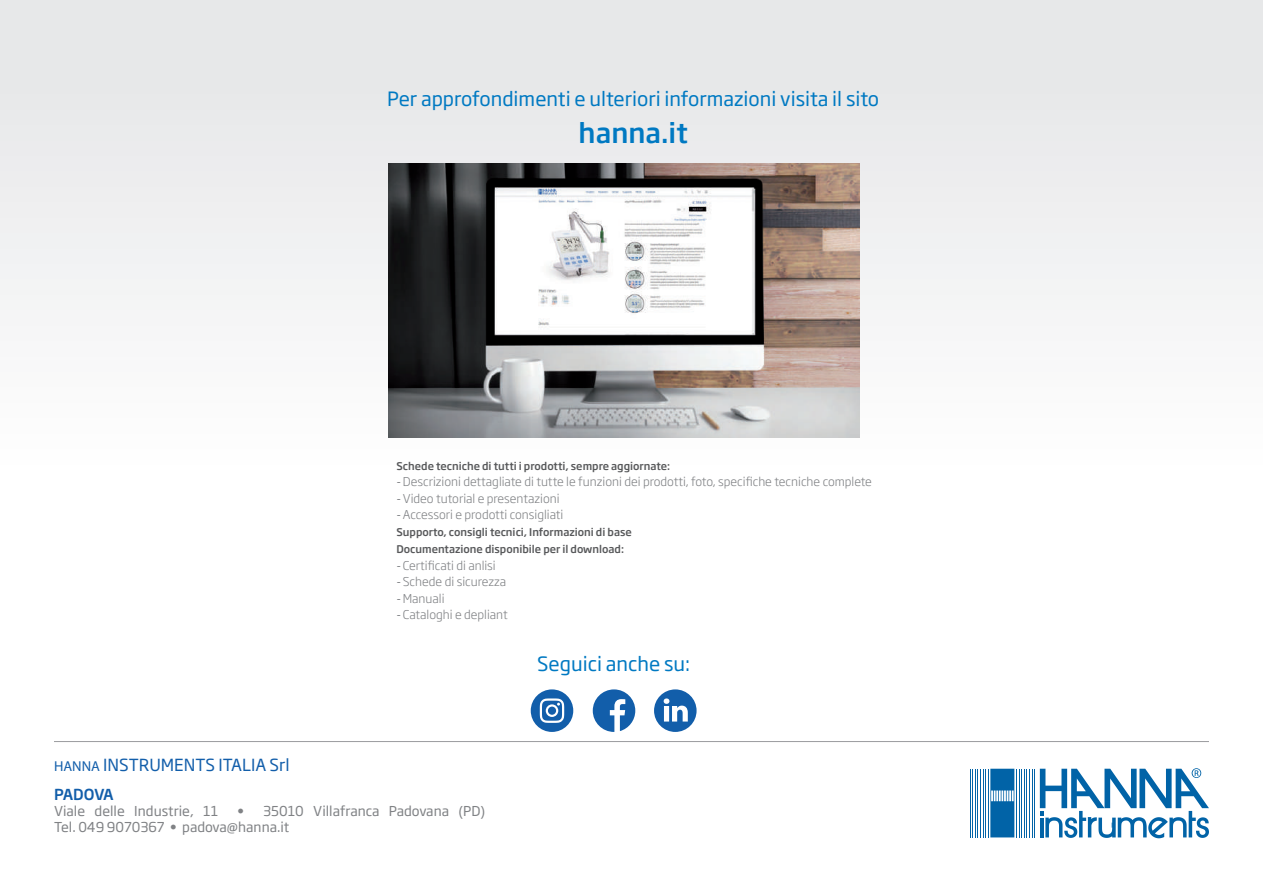
<style>
.page{position:relative;width:1263px;height:893px;background:#fff}
.page>*{position:absolute;margin:0;border:0;box-sizing:border-box;transform-origin:0 0}
.t1{font:500 27px "Soho Gothic Pro";color:#0079c2}
.t2{font:19.5px "Soho Gothic Pro";color:#0079c2}
.t3{font:16.5px "Soho Gothic Pro";color:#125eaa}
.t4{font:500 15px "Soho Gothic Pro";letter-spacing:-.04em;color:#125eaa}
.t5{font:13.5px/16.2px "Soho Gothic Pro";color:#808285}
.t6{font:300 12px/16.5px "Soho Gothic Pro";color:#808285}
.t7{font:500 10.5px/16.8px "Soho Gothic Pro";color:#57585a}
.s1{font-weight:400}
.s2{font-family:"Myriad Pro";font-size:14.4px}
</style>
<div class="page">
<div style="left:0;top:0;width:1263px;height:893px;background:linear-gradient(to bottom,#e9eaeb,#fff)"></div>
<img style="left:389px;top:163px;width:471px;height:274px">
<hr style="left:1034px;top:769px;width:1px;height:68px;background:#0163a7">
<hr style="left:1032px;top:769px;width:1px;height:68px;background:#0163a7">
<hr style="left:1029px;top:769px;width:1px;height:68px;background:#0163a7">
<hr style="left:1026px;top:769px;width:1px;height:68px;background:#0163a7">
<hr style="left:1024px;top:769px;width:1px;height:68px;background:#0163a7">
<hr style="left:1021px;top:769px;width:1px;height:68px;background:#0163a7">
<hr style="left:1019px;top:769px;width:1px;height:68px;background:#0163a7">
<hr style="left:1016px;top:769px;width:1px;height:68px;background:#0163a7">
<hr style="left:988px;top:769px;width:1px;height:68px;background:#0163a7">
<hr style="left:985px;top:769px;width:1px;height:68px;background:#0163a7">
<hr style="left:983px;top:769px;width:1px;height:68px;background:#0163a7">
<hr style="left:980px;top:769px;width:1px;height:68px;background:#0163a7">
<hr style="left:977px;top:769px;width:1px;height:68px;background:#0163a7">
<hr style="left:975px;top:769px;width:1px;height:68px;background:#0163a7">
<hr style="left:972px;top:769px;width:1px;height:68px;background:#0163a7">
<hr style="left:970px;top:769px;width:1px;height:68px;background:#0163a7">
<svg style="left:990px;top:769px;width:24px;height:68px"></svg>
<svg style="left:1040px;top:768px;width:169px;height:70px"></svg>
<hr style="left:54px;top:741px;width:1155px;height:1px;background:#808285">
<svg style="left:654px;top:689px;width:42px;height:43px"></svg>
<svg style="left:593px;top:689px;width:42px;height:43px"></svg>
<svg style="left:531px;top:689px;width:42px;height:43px"></svg>
<h2 class="t2" style="left:387px;top:84px;width:493px">Per approfondimenti e ulteriori informazioni visita il sito</h2>
<h1 class="t1" style="left:579px;top:111px;width:111px">hanna.it</h1>
<p class="t7" style="left:396px;top:457px;width:275px">Schede tecniche di tutti i prodotti, sempre aggiornate:</p>
<p class="t6" style="left:396px;top:473px;width:477px"><span class="s1">-</span>Descrizioni dettagliate di tutte le funzioni dei prodotti, foto, specifiche tecniche complete <span class="s1">-</span>Video tutorial e presentazioni<br><span class="s1">-</span>Accessori e prodotti consigliati</p>
<p class="t7" style="left:396px;top:523px;width:237px">Supporto, consigli tecnici, Informazioni di base<br>Documentazione disponibile per il download:</p>
<p class="t6" style="left:396px;top:556px;width:113px"><span class="s1">-</span>Certificati di anlisi <span class="s1">-</span>Schede di sicurezza <span class="s1">-</span>Manuali<br><span class="s1">-</span>Cataloghi e depliant</p>
<h3 class="t3" style="left:54px;top:752px;width:237px"><span class="s2">HANNA</span> INSTRUMENTS ITALIA Srl</h3>
<p class="t4" style="left:54px;top:783px;width:61px">PADOVA</p>
<p class="t5" style="left:54px;top:802px;width:166px">Viale delle Industrie, 11</p>
<p class="t5" style="left:54px;top:802px;width:433px;text-indent:183px">• 35010 Villafranca Padovana (PD)<br>Tel. 049 9070367 • padova@hanna.it</p>
<h2 class="t2" style="left:537px;top:649px;width:154px">Seguici anche su:</h2>
</div>
